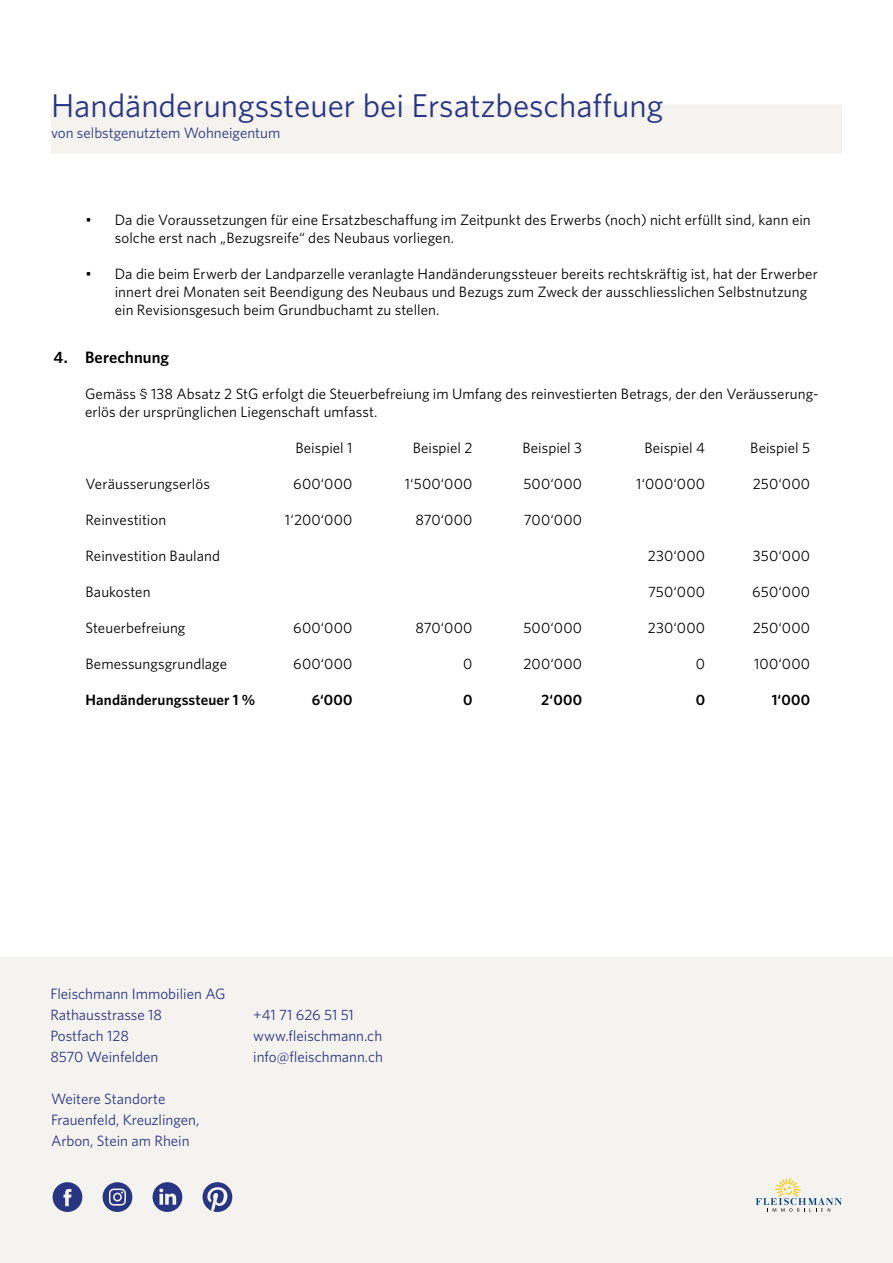
<style>
.page{position:relative;width:893px;height:1263px;background:#fff}
.page>*{position:absolute;margin:0;border:0;box-sizing:border-box;transform-origin:0 0}
.t1{font:33px "Whitney";color:#283583}
.t2{font:600 16.5px "Whitney";letter-spacing:.005em;color:#000}
.t3{font:15px/18px "Whitney";letter-spacing:.005em;color:#000}
.t4{font:15px/21px "Whitney";color:#283583}
.t5{font:600 15px "Whitney";letter-spacing:.01em;color:#000}
</style>
<div class="page">
<div style="left:0;top:957px;width:893px;height:306px;background:#f5f3ef"></div>
<svg style="left:53px;top:1182px;width:29px;height:30px"></svg>
<svg style="left:103px;top:1182px;width:29px;height:30px"></svg>
<svg style="left:153px;top:1182px;width:29px;height:30px"></svg>
<svg style="left:203px;top:1182px;width:29px;height:30px"></svg>
<svg style="left:756px;top:1178px;width:86px;height:34px"></svg>
<div style="left:51px;top:104px;width:791px;height:50px;background:#f5f3ef"></div>
<h1 class="t1" style="left:51px;top:84px;width:614px">Handänderungssteuer bei Ersatzbeschaffung</h1>
<p class="t4" style="left:51px;top:122px;width:231px">von selbstgenutztem Wohneigentum</p>
<p class="t3" style="left:115px;top:210px;width:697px;text-indent:-29px">• Da die Voraussetzungen für eine Ersatzbeschaffung im Zeitpunkt des Erwerbs (noch) nicht erfüllt sind, kann ein solche erst nach „Bezugsreife“ des Neubaus vorliegen.</p>
<p class="t3" style="left:115px;top:264px;width:705px;text-indent:-29px">• Da die beim Erwerb der Landparzelle veranlagte Handänderungssteuer bereits rechtskräftig ist, hat der Erwerber innert drei Monaten seit Beendigung des Neubaus und Bezugs zum Zweck der ausschliesslichen Selbstnutzung ein Revisionsgesuch beim Grundbuchamt zu stellen.</p>
<p class="t2" style="left:54px;top:346px;width:117px">4. Berechnung</p>
<p class="t3" style="left:85px;top:384px;width:735px">Gemäss § 138 Absatz 2 StG erfolgt die Steuerbefreiung im Umfang des reinvestierten Betrags, der den Veräusserung&shy;erlös der ursprünglichen Liegenschaft umfasst.</p>
<p class="t3" style="left:295px;top:438px;width:59px">Beispiel 1</p>
<p class="t3" style="left:413px;top:438px;width:61px">Beispiel 2</p>
<p class="t3" style="left:522px;top:438px;width:61px">Beispiel 3</p>
<p class="t3" style="left:644px;top:438px;width:62px">Beispiel 4</p>
<p class="t3" style="left:750px;top:438px;width:61px">Beispiel 5</p>
<p class="t3" style="left:86px;top:474px;width:126px">Veräusserungserlös</p>
<p class="t3" style="left:293px;top:474px;width:61px">600‘000</p>
<p class="t3" style="left:405px;top:474px;width:69px">1‘500‘000</p>
<p class="t3" style="left:523px;top:474px;width:60px">500‘000</p>
<p class="t3" style="left:636px;top:474px;width:70px">1‘000‘000</p>
<p class="t3" style="left:753px;top:474px;width:59px">250‘000</p>
<p class="t3" style="left:86px;top:510px;width:82px">Reinvestition</p>
<p class="t3" style="left:285px;top:510px;width:69px">1‘200‘000</p>
<p class="t3" style="left:415px;top:510px;width:59px">870‘000</p>
<p class="t3" style="left:524px;top:510px;width:60px">700‘000</p>
<p class="t3" style="left:86px;top:546px;width:136px">Reinvestition Bauland</p>
<p class="t3" style="left:648px;top:546px;width:59px">230‘000</p>
<p class="t3" style="left:753px;top:546px;width:59px">350‘000</p>
<p class="t3" style="left:86px;top:582px;width:67px">Baukosten</p>
<p class="t3" style="left:648px;top:582px;width:59px">750‘000</p>
<p class="t3" style="left:752px;top:582px;width:59px">650‘000</p>
<p class="t3" style="left:86px;top:618px;width:101px">Steuerbefreiung</p>
<p class="t3" style="left:293px;top:618px;width:61px">600‘000</p>
<p class="t3" style="left:415px;top:618px;width:59px">870‘000</p>
<p class="t3" style="left:523px;top:618px;width:60px">500‘000</p>
<p class="t3" style="left:648px;top:618px;width:59px">230‘000</p>
<p class="t3" style="left:753px;top:618px;width:59px">250‘000</p>
<p class="t3" style="left:86px;top:654px;width:143px">Bemessungsgrundlage</p>
<p class="t3" style="left:293px;top:654px;width:61px">600‘000</p>
<p class="t3" style="left:463px;top:654px;width:11px">0</p>
<p class="t3" style="left:524px;top:654px;width:60px">200‘000</p>
<p class="t3" style="left:696px;top:654px;width:11px">0</p>
<p class="t3" style="left:754px;top:654px;width:57px">100‘000</p>
<p class="t5" style="left:86px;top:689px;width:171px">Handänderungssteuer 1 %</p>
<p class="t5" style="left:312px;top:689px;width:42px">6‘000</p>
<p class="t5" style="left:463px;top:689px;width:11px">0</p>
<p class="t5" style="left:541px;top:689px;width:42px">2‘000</p>
<p class="t5" style="left:696px;top:689px;width:11px">0</p>
<p class="t5" style="left:772px;top:689px;width:40px">1‘000</p>
<p class="t4" style="left:50px;top:983px;width:177px">Fleischmann Immobilien AG<br>Rathausstrasse 18<br>Postfach 128<br>8570 Weinfelden</p>
<p class="t4" style="left:51px;top:1088px;width:150px">Weitere Standorte<br>Frauenfeld, Kreuzlingen,<br>Arbon, Stein am Rhein</p>
<p class="t4" style="left:253px;top:1004px;width:131px">+41 71 626 51 51 www.fleischmann.ch info@fleischmann.ch</p>
</div>
